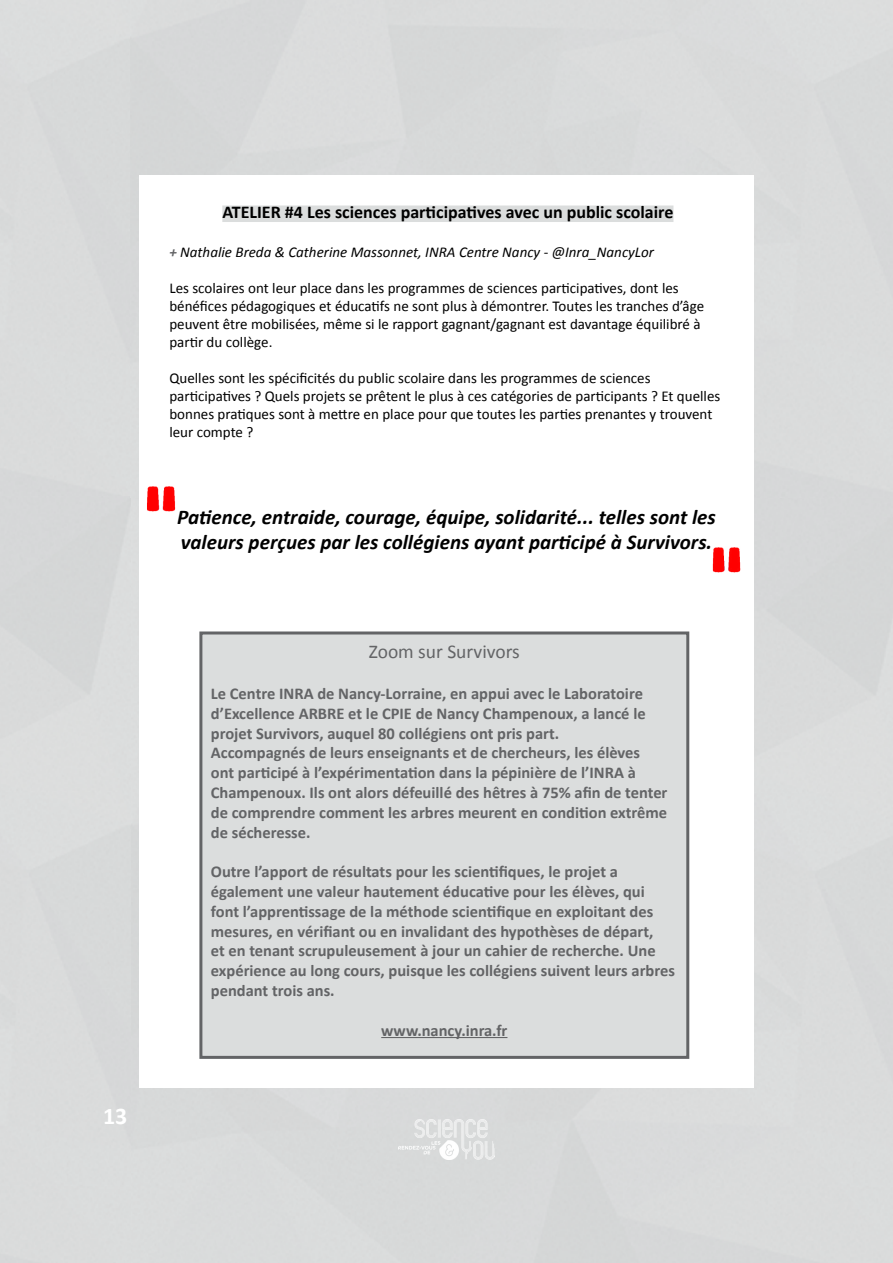
<style>
.page{position:relative;width:893px;height:1263px;background:#fff}
.page>*{position:absolute;margin:0;border:0;box-sizing:border-box;transform-origin:0 0}
.t1{font:700 24px "Calibri";color:#fff}
.t2{font:italic 700 21px/25.2px "Calibri";color:#000}
.t3{font:19.5px "Calibri";letter-spacing:-.01em;color:#636466}
.t4{font:700 18px "Calibri";color:#000}
.t5{font:700 16.5px/19.8px "Calibri";color:#636466}
.t6{font:15px/18px "Calibri";color:#000}
.t7{font:italic 15px "Calibri";color:#000}
.s1{font-weight:700;color:#636466}
</style>
<div class="page">
<div style="left:222px;top:205px;width:451px;height:17px;background:#dbdddd"></div>
<div style="left:201px;top:633px;width:487px;height:424px;background:#dbdddd"></div>
<hr style="left:381px;top:1037px;width:126px;height:1px;background:#636466">
<div style="left:199px;top:631px;width:490px;height:428px;border:3px solid #636466"></div>
<img style="left:712px;top:547px;width:29px;height:26px">
<img style="left:147px;top:486px;width:29px;height:26px">
<img style="left:398px;top:1119px;width:97px;height:41px">
<h1 class="t1" style="left:103px;top:1100px;width:26px">13</h1>
<p class="t4" style="left:222px;top:200px;width:453px">ATELIER #4 Les sciences participatives avec un public scolaire</p>
<p class="t7" style="left:169px;top:242px;width:486px"><span class="s1">+</span> Nathalie Breda &amp; Catherine Massonnet, INRA Centre Nancy - @Inra_NancyLor</p>
<p class="t6" style="left:169px;top:279px;width:536px">Les scolaires ont leur place dans les programmes de sciences participatives, dont les bénéfices pédagogiques et éducatifs ne sont plus à démontrer. Toutes les tranches d’âge peuvent être mobilisées, même si le rapport gagnant/gagnant est davantage équilibré à partir du collège.</p>
<p class="t6" style="left:169px;top:369px;width:552px">Quelles sont les spécificités du public scolaire dans les programmes de sciences participatives ? Quels projets se prêtent le plus à ces catégories de participants ? Et quelles bonnes pratiques sont à mettre en place pour que toutes les parties prenantes y trouvent leur compte ?</p>
<p class="t2" style="left:177px;top:504px;width:540px">Patience, entraide, courage, équipe, solidarité... telles sont les valeurs perçues par les collégiens ayant participé à Survivors.</p>
<p class="t3" style="left:369px;top:639px;width:152px">Zoom sur Survivors</p>
<p class="t5" style="left:211px;top:684px;width:458px">Le Centre INRA de Nancy-Lorraine, en appui avec le Laboratoire d’Excellence ARBRE et le CPIE de Nancy Champenoux, a lancé le projet Survivors, auquel 80 collégiens ont pris part.<br>Accompagnés de leurs enseignants et de chercheurs, les élèves ont participé à l’expérimentation dans la pépinière de l’INRA à Champenoux. Ils ont alors défeuillé des hêtres à 75% afin de tenter de comprendre comment les arbres meurent en condition extrême de sécheresse.</p>
<p class="t5" style="left:211px;top:862px;width:466px">Outre l’apport de résultats pour les scientifiques, le projet a également une valeur hautement éducative pour les élèves, qui font l’apprentissage de la méthode scientifique en exploitant des mesures, en vérifiant ou en invalidant des hypothèses de départ,<br>et en tenant scrupuleusement à jour un cahier de recherche. Une expérience au long cours, puisque les collégiens suivent leurs arbres pendant trois ans.</p>
<p class="t5" style="left:381px;top:1020px;width:128px">www.nancy.inra.fr</p>
</div>
